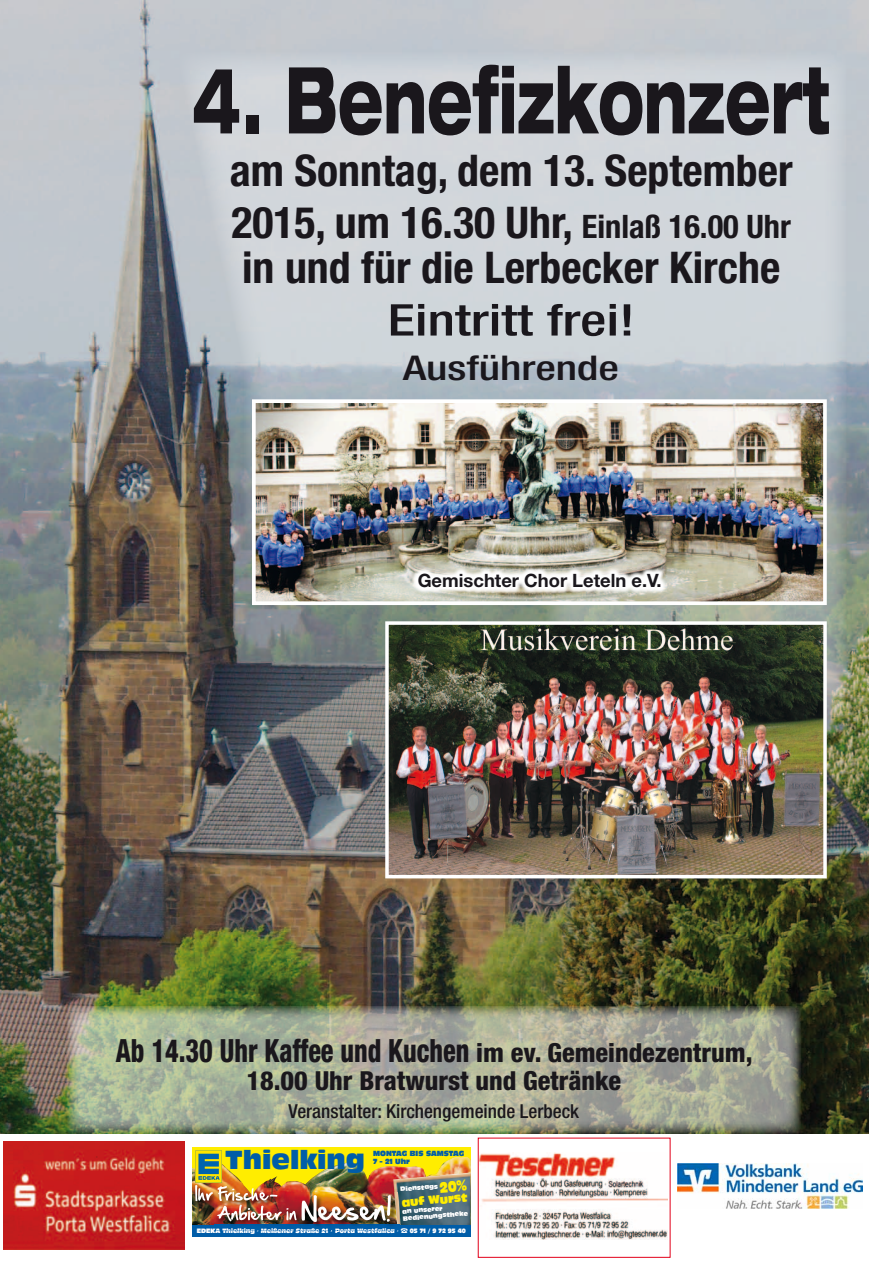
<style>
.page{position:relative;width:869px;height:1265px;background:#fff}
.page>*{position:absolute;margin:0;border:0;box-sizing:border-box;transform-origin:0 0}
.t1{font:800 expanded 92.4px "Helvetica Neue";color:#1a171c;scale:.61 1}
.t2{font:700 condensed 43.75px/52.5px "Helvetica Neue";color:#1a171c}
.t3{font:500 condensed 43.75px "Helvetica Neue";color:#1a171c;scale:1.3 1}
.t4{font:500 condensed 34.12px "Helvetica Neue";color:#1a171c;scale:1.3 1}
.t5{font:800 condensed 32.02px "Helvetica Neue";color:#1a171c;scale:.82 1}
.t6{font:800 condensed 26.25px "Helvetica Neue";color:#1a171c}
.t7{font:24.59px "Incised 901 BT Compact";color:#005da8}
.t8{font:500 condensed 19.25px "Helvetica Neue";color:#1a171c}
.t9{font:700 18.38px "Helvetica Neue";color:#1a171c}
.t10{font:10.85px "Incised 901 BT Nord";color:#ffed00;scale:.8 1}
.t11{font:7px "Incised 901 BT Nord";color:#005da8;scale:.77 1}
.t12{font:5.95px "Incised 901 BT Nord";color:#fff;scale:.77 1}
.t13{font:5.95px/7px "Incised 901 BT Nord";color:#fff;scale:.8 1}
.t14{font:5.95px "Incised 901 BT Nord";color:#fff;scale:.76 1}
.s1{font-size:32.38px}
.s2{font-size:26.25px}
</style>
<div class="page">
<img style="left:0;top:0;width:868px;height:1134px">
<svg style="left:175px;top:51px;width:671px;height:658px;background:#babfc3"></svg>
<img style="left:67px;top:1006px;width:733px;height:128px">
<svg style="left:480px;top:1152px;width:188px;height:88px"></svg>
<div style="left:478px;top:1138px;width:192px;height:120px;border:1px solid #e2001a"></div>
<img style="left:4px;top:1141px;width:180px;height:109px">
<div style="left:192px;top:1147px;width:278px;height:83px;background:#ffed00"></div>
<img style="left:393px;top:1175px;width:77px;height:50px">
<div style="left:192px;top:1225px;width:278px;height:11px;background:#005da8"></div>
<img style="left:214px;top:1192px;width:180px;height:33px">
<img style="left:394px;top:1192px;width:5px;height:33px">
<img style="left:214px;top:1225px;width:185px;height:6px">
<img style="left:222px;top:1228px;width:164px;height:3px">
<img style="left:192px;top:1182px;width:3px;height:28px">
<img style="left:430px;top:1157px;width:40px;height:18px">
<img style="left:390px;top:1166px;width:35px;height:9px">
<img style="left:445px;top:1173px;width:25px;height:2px">
<img style="left:195px;top:1151px;width:195px;height:71px">
<img style="left:677px;top:1163px;width:185px;height:46px">
<img style="left:257px;top:404px;width:564px;height:196px">
<div style="left:252px;top:399px;width:574px;height:206px;border:4px solid #fff"></div>
<img style="left:390px;top:626px;width:431px;height:247px">
<div style="left:385px;top:621px;width:441px;height:257px;border:4px solid #fff"></div>
<svg style="left:410px;top:566px;width:257px;height:29px"></svg>
<svg style="left:439px;top:1180px;width:28px;height:13px"></svg>
<h1 class="t1" style="left:191px;top:41px;width:1048px">4. Benefizkonzert</h1>
<p class="t2" style="left:229px;top:144px;width:564px">am Sonntag, dem 13. September<br>2015, um 16.30 Uhr, <span class="s1">Einlaß 16.00 Uhr</span></p>
<p class="t2" style="left:242px;top:241px;width:539px">in und für die Lerbecker Kirche</p>
<p class="t3" style="left:387px;top:294px;width:192px">Eintritt frei!</p>
<p class="t4" style="left:403px;top:348px;width:167px">Ausführende</p>
<p class="t9" style="left:417px;top:569px;width:245px">Gemischter Chor Leteln e.V.</p>
<p class="t5" style="left:116px;top:1031px;width:777px">Ab 14.30 Uhr Kaffee und Kuchen <span class="s2">im ev. Gemeindezentrum,</span></p>
<p class="t6" style="left:246px;top:1064px;width:376px">18.00 Uhr Bratwurst und Getränke</p>
<p class="t8" style="left:288px;top:1099px;width:292px">Veranstalter: Kirchengemeinde Lerbeck</p>
<p class="t7" style="left:225px;top:1146px;width:141px">Thielking</p>
<p class="t11" style="left:373px;top:1157px;width:49px">7 – 21 Uhr</p>
<p class="t11" style="left:373px;top:1150px;width:120px">MONTAG BIS SAMSTAG</p>
<p class="t13" style="left:400px;top:1186px;width:48px;rotate:-5deg">Dienstags</p>
<p class="t10" style="left:401px;top:1196px;width:84px;rotate:-5deg">auf Wurst</p>
<p class="t13" style="left:402px;top:1208px;width:83px;rotate:-5deg">an unserer<br>Bedienungstheke</p>
<p class="t12" style="left:197px;top:1227px;width:263px">EDEKA Thielking · Meißener Straße 21 • Porta Westfalica ·</p>
<p class="t14" style="left:409px;top:1227px;width:75px">05 71 / 9 72 95 40</p>
</div>
